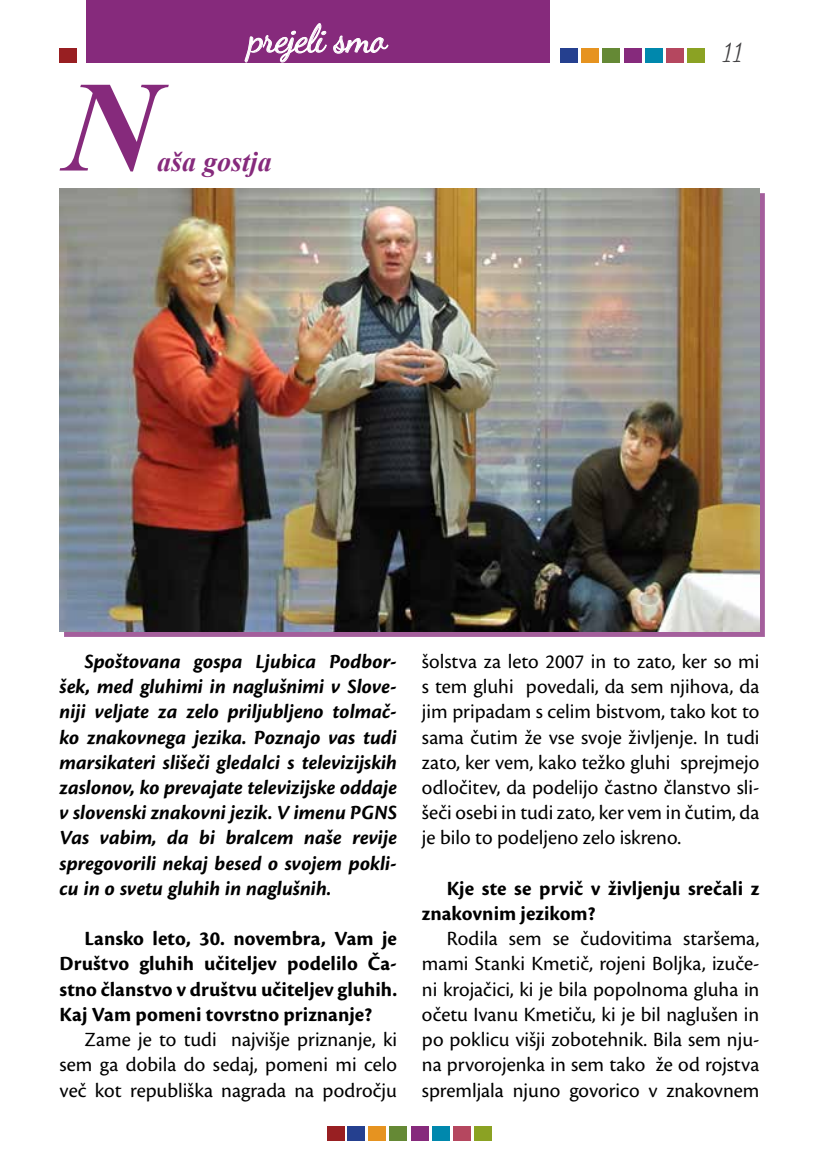
<style>
.page{position:relative;width:819px;height:1166px;background:#fff}
.page>*{position:absolute;margin:0;border:0;box-sizing:border-box;transform-origin:0 0}
.t1{font:italic 700 129.5px "Times New Roman";color:#862a7c}
.t2{font:38.5px "Dancing Script OT";letter-spacing:-.02em;color:#fff}
.t3{font:italic 700 28px "Times New Roman";color:#862a7c}
.t4{font:24.5px "Dancing Script OT";color:#414042}
.t5{font:21px/25.2px "Cronos Pro";color:#000;text-align:justify}
.t6{font:italic 700 21px/25.2px "Cronos Pro";color:#000;text-align:justify}
.t7{font:700 21px/25.2px "Cronos Pro";color:#000;text-align:justify}
</style>
<div class="page">
<div style="left:581px;top:48px;width:17px;height:15px;background:#e69320"></div>
<div style="left:602px;top:48px;width:17px;height:15px;background:#658935"></div>
<div style="left:560px;top:48px;width:17px;height:15px;background:#25408f"></div>
<div style="left:624px;top:48px;width:17px;height:15px;background:#862a7c"></div>
<div style="left:645px;top:48px;width:17px;height:15px;background:#0088ad"></div>
<div style="left:666px;top:48px;width:17px;height:15px;background:#b5475f"></div>
<div style="left:687px;top:48px;width:17px;height:15px;background:#8ba223"></div>
<div style="left:60px;top:48px;width:17px;height:15px;background:#981f22"></div>
<div style="left:347px;top:1125px;width:17px;height:15px;background:#25408f"></div>
<div style="left:368px;top:1125px;width:17px;height:15px;background:#e69320"></div>
<div style="left:327px;top:1125px;width:17px;height:15px;background:#981f22"></div>
<div style="left:389px;top:1125px;width:18px;height:15px;background:#658935"></div>
<div style="left:411px;top:1125px;width:17px;height:15px;background:#862a7c"></div>
<div style="left:432px;top:1125px;width:17px;height:15px;background:#0088ad"></div>
<div style="left:453px;top:1125px;width:17px;height:15px;background:#b5475f"></div>
<div style="left:475px;top:1125px;width:17px;height:15px;background:#8ba223"></div>
<div style="left:87px;top:0;width:463px;height:63px;background:#862a7c"></div>
<svg style="left:244px;top:23px;width:83px;height:40px"></svg>
<svg style="left:333px;top:35px;width:56px;height:19px"></svg>
<img style="left:60px;top:189px;width:699px;height:443px">
<h2 class="t2" style="left:249px;top:16px;width:139px">prejeli smo</h2>
<h1 class="t1" style="left:64px;top:37px;width:95px">N</h1>
<h3 class="t3" style="left:157px;top:142px;width:116px">aša gostja</h3>
<p class="t4" style="left:721px;top:37px;width:22px">11</p>
<p class="t6" style="left:60px;top:649px;width:339px;text-indent:25px">Spoštovana gospa Ljubica Podbor&shy;šek, med gluhimi in naglušnimi v Slove&shy;niji veljate za zelo priljubljeno tolmač&shy;ko znakovnega jezika. Poznajo vas tudi marsikateri slišeči gledalci s televizijskih zaslonov, ko prevajate televizijske oddaje v slovenski znakovni jezik. V imenu PGNS Vas vabim, da bi bralcem naše revije spregovorili nekaj besed o svojem pokli&shy;cu in o svetu gluhih in naglušnih.</p>
<p class="t7" style="left:60px;top:926px;width:339px;text-indent:25px">Lansko leto, 30. novembra, Vam je Društvo gluhih učiteljev podelilo Ča&shy;stno članstvo v društvu učiteljev gluhih.<br>Kaj Vam pomeni tovrstno priznanje?</p>
<p class="t5" style="left:60px;top:1027px;width:339px;text-indent:25px">Zame je to tudi najvišje priznanje, ki sem ga dobila do sedaj, pomeni mi celo več kot republiška nagrada na področju</p>
<p class="t5" style="left:422px;top:649px;width:339px">šolstva za leto 2007 in to zato, ker so mi s tem gluhi povedali, da sem njihova, da jim pripadam s celim bistvom, tako kot to sama čutim že vse svoje življenje. In tudi zato, ker vem, kako težko gluhi sprejmejo odločitev, da podelijo častno članstvo sli&shy;šeči osebi in tudi zato, ker vem in čutim, da je bilo to podeljeno zelo iskreno.</p>
<p class="t7" style="left:422px;top:876px;width:339px;text-indent:25px">Kje ste se prvič v življenju srečali z znakovnim jezikom?</p>
<p class="t5" style="left:422px;top:926px;width:339px;text-indent:25px">Rodila sem se čudovitima staršema, mami Stanki Kmetič, rojeni Boljka, izuče&shy;ni krojačici, ki je bila popolnoma gluha in očetu Ivanu Kmetiču, ki je bil naglušen in po poklicu višji zobotehnik. Bila sem nju&shy;na prvorojenka in sem tako že od rojstva spremljala njuno govorico v znakovnem</p>
</div>
